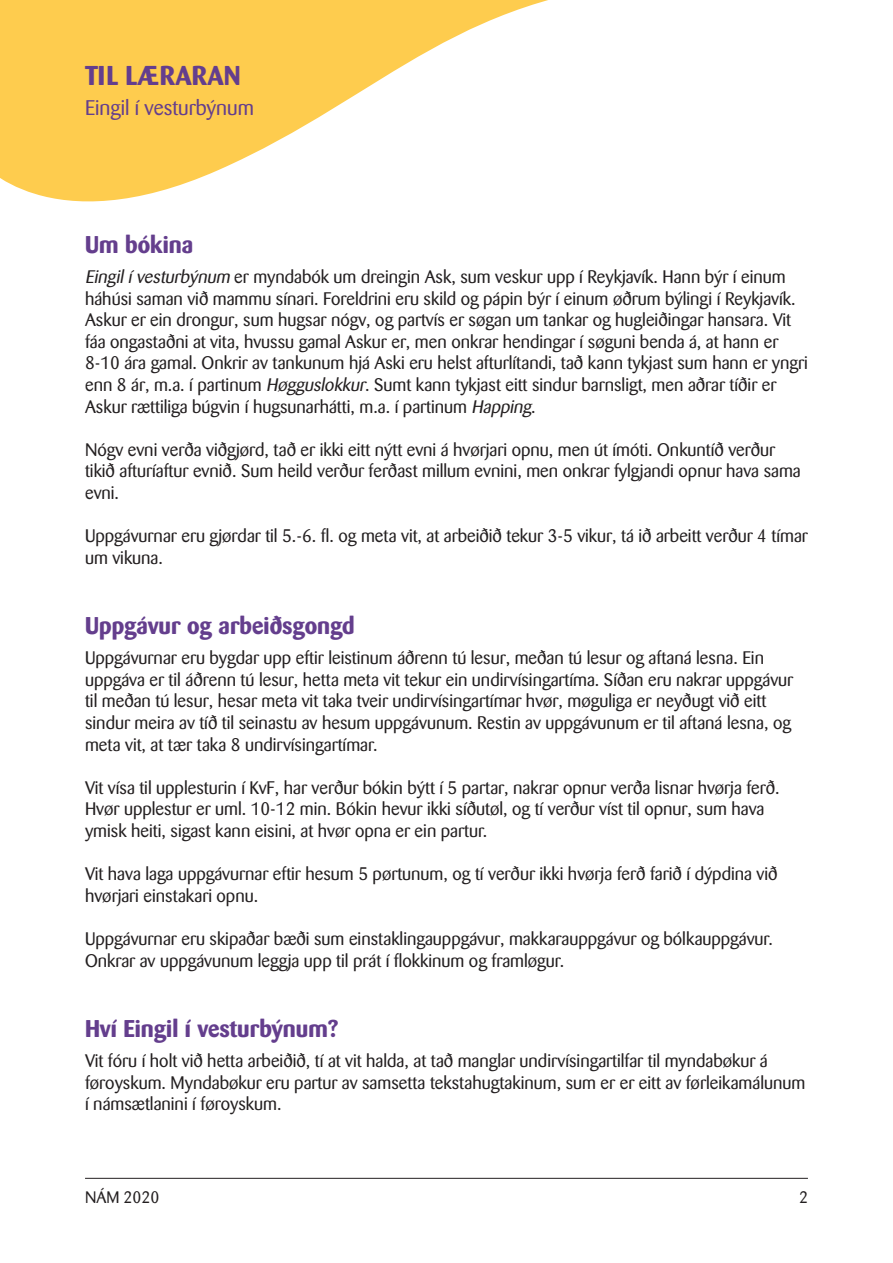
<style>
.page{position:relative;width:893px;height:1263px;background:#fff}
.page>*{position:absolute;margin:0;border:0;box-sizing:border-box;transform-origin:0 0}
.t1{font:700 27px "Barmeno";letter-spacing:.01em;color:#643e8d}
.t2{font:700 24px "Barmeno";color:#643e8d}
.t3{font:21px "Barmeno";color:#643e8d}
.t4{font:18px/21.6px "Barmeno";color:#231f20}
.t5{font:16.5px "Barmeno";color:#231f20}
.s1{font-style:italic}
</style>
<div class="page">
<hr style="left:85px;top:1178px;width:723px;height:1px;background:#231f20">
<svg style="left:0;top:0;width:548px;height:202px;fill:#fecc4e"></svg>
<p class="t1" style="left:85px;top:59px;width:157px">TIL LÆRARAN</p>
<p class="t3" style="left:85px;top:96px;width:170px">Eingil í vesturbýnum</p>
<p class="t2" style="left:85px;top:230px;width:110px">Um bókina</p>
<p class="t4" style="left:85px;top:266px;width:724px"><span class="s1">Eingilí vesturbýnum</span> er myndabók um dreingin Ask, sum veskur upp í Reykjavík. Hann býr í einum háhúsi saman við mammu sínari. Foreldrini eru skild og pápin býr í einum øðrum býlingi í Reykjavík.<br>Askur er ein drongur, sum hugsar nógv, og partvís er søgan um tankar og hugleiðingar hansara. Vit fáa ongastaðni at vita, hvussu gamal Askur er, men onkrar hendingar í søguni benda á, at hann er 8-10 ára gamal. Onkrir av tankunum hjá Aski eru helst afturlítandi, tað kann tykjast sum hann er yngri enn 8 ár, m.a. í partinum <span class="s1">Høgguslokkur</span>. Sumt kann tykjast eitt sindur barnsligt, men aðrar tíðir er Askur rættiliga búgvin í hugsunarhátti, m.a. í partinum <span class="s1">Happing</span>.</p>
<p class="t4" style="left:85px;top:439px;width:717px">Nógv evni verða viðgjørd, tað er ikki eitt nýtt evni á hvørjari opnu, men út ímóti. Onkuntíð verður tikið afturíaftur evnið. Sum heild verður ferðast millum evnini, men onkrar fylgjandi opnur hava sama evni.</p>
<p class="t4" style="left:85px;top:525px;width:724px">Uppgávurnar eru gjørdar til 5.-6. fl. og meta vit, at arbeiðið tekur 3-5 vikur, tá ið arbeitt verður 4 tímar um vikuna.</p>
<p class="t2" style="left:85px;top:611px;width:271px">Uppgávur og arbeiðsgongd</p>
<p class="t4" style="left:85px;top:647px;width:710px">Uppgávurnar eru bygdar upp eftir leistinum áðrenn tú lesur, meðan tú lesur og aftaná lesna. Ein uppgáva er til áðrenn tú lesur, hetta meta vit tekur ein undirvísingartíma. Síðan eru nakrar uppgávur til meðan tú lesur, hesar meta vit taka tveir undirvísingartímar hvør, møguliga er neyðugt við eitt sindur meira av tíð til seinastu av hesum uppgávunum. Restin av uppgávunum er til aftaná lesna, og meta vit, at tær taka 8 undirvísingartímar.</p>
<p class="t4" style="left:85px;top:777px;width:696px">Vit vísa til upplesturin í KvF, har verður bókin býtt í 5 partar, nakrar opnur verða lisnar hvørja ferð.<br>Hvør upplestur er uml. 10-12 min. Bókin hevur ikki síðutøl, og tí verður víst til opnur, sum hava ymisk heiti, sigast kann eisini, at hvør opna er ein partur.</p>
<p class="t4" style="left:85px;top:863px;width:694px">Vit hava laga uppgávurnar eftir hesum 5 pørtunum, og tí verður ikki hvørja ferð farið í dýpdina við hvørjari einstakari opnu.</p>
<p class="t4" style="left:85px;top:928px;width:689px">Uppgávurnar eru skipaðar bæði sum einstaklingauppgávur, makkarauppgávur og bólkauppgávur.<br>Onkrar av uppgávunum leggja upp til prát í flokkinum og framløgur.</p>
<p class="t2" style="left:85px;top:1014px;width:255px">Hví Eingil í vesturbýnum?</p>
<p class="t4" style="left:85px;top:1050px;width:722px">Vit fóru í holt við hetta arbeiðið, tí at vit halda, at tað manglar undirvísingartilfar til myndabøkur á føroyskum. Myndabøkur eru partur av samsetta tekstahugtakinum, sum er er eitt av førleikamálunum í námsætlanini í føroyskum.</p>
<p class="t5" style="left:85px;top:1188px;width:76px">NÁM 2020</p>
<p class="t5" style="left:799px;top:1188px;width:10px">2</p>
</div>
